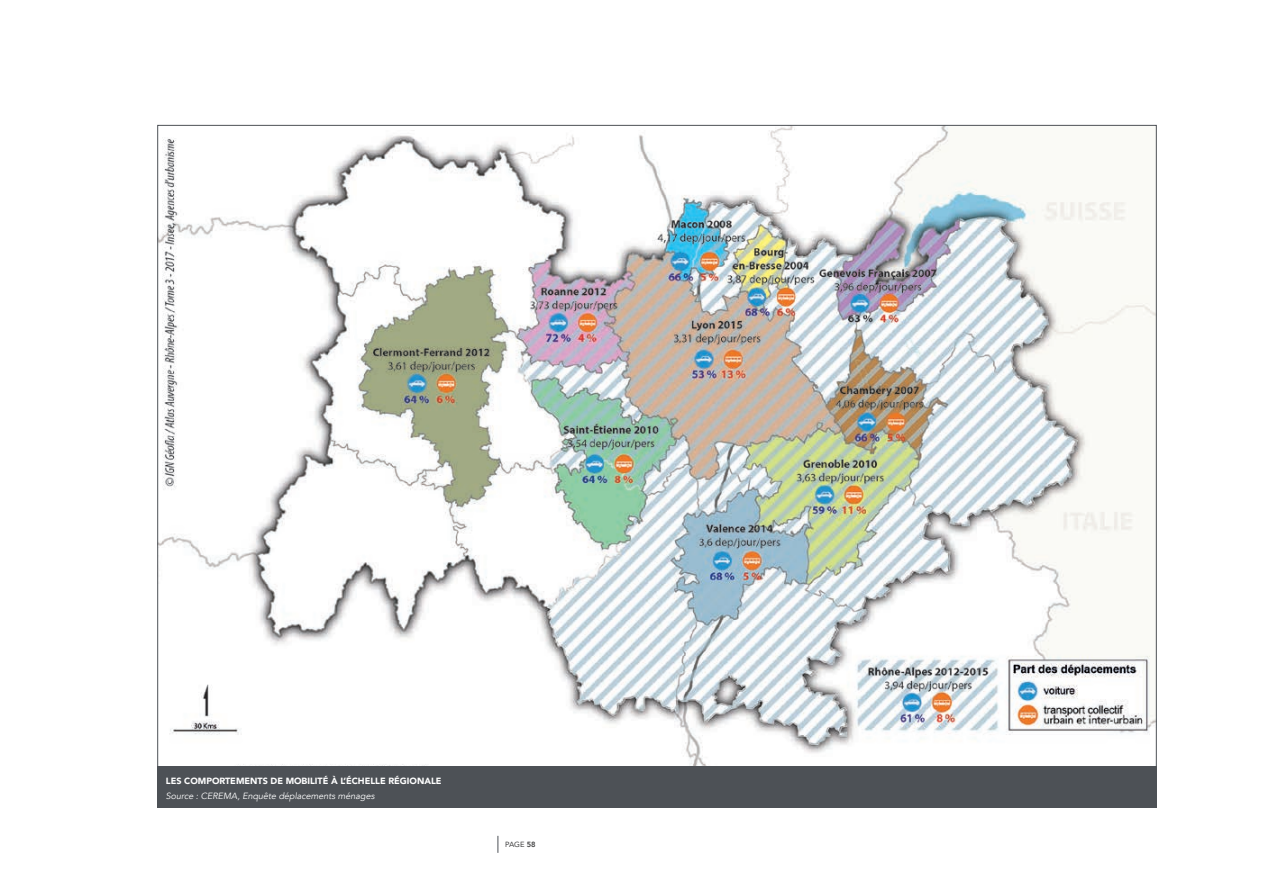
<style>
.page{position:relative;width:1263px;height:893px;background:#fff}
.page>*{position:absolute;margin:0;border:0;box-sizing:border-box;transform-origin:0 0}
.t1{font:900 9px "Avenir";color:#fff}
.t2{font:italic 9px "Avenir";color:#fff}
.t3{font:7.5px "Avenir";color:#3e3e3f}
.s1{font-weight:800}
</style>
<div class="page">
<svg style="left:497px;top:836px;width:1px;height:17px"></svg>
<img style="left:159px;top:127px;width:996px;height:640px">
<div style="left:157px;top:767px;width:1000px;height:41px;background:#4d5156"></div>
<p class="t1" style="left:166px;top:773px;width:277px">LES COMPORTEMENTS DE MOBILITÉ À L’ÉCHELLE RÉGIONALE</p>
<p class="t2" style="left:166px;top:791px;width:210px">Source : CEREMA, Enquête déplacements ménages</p>
<p class="t3" style="left:505px;top:838px;width:32px">PAGE <span class="s1">58</span></p>
</div>
